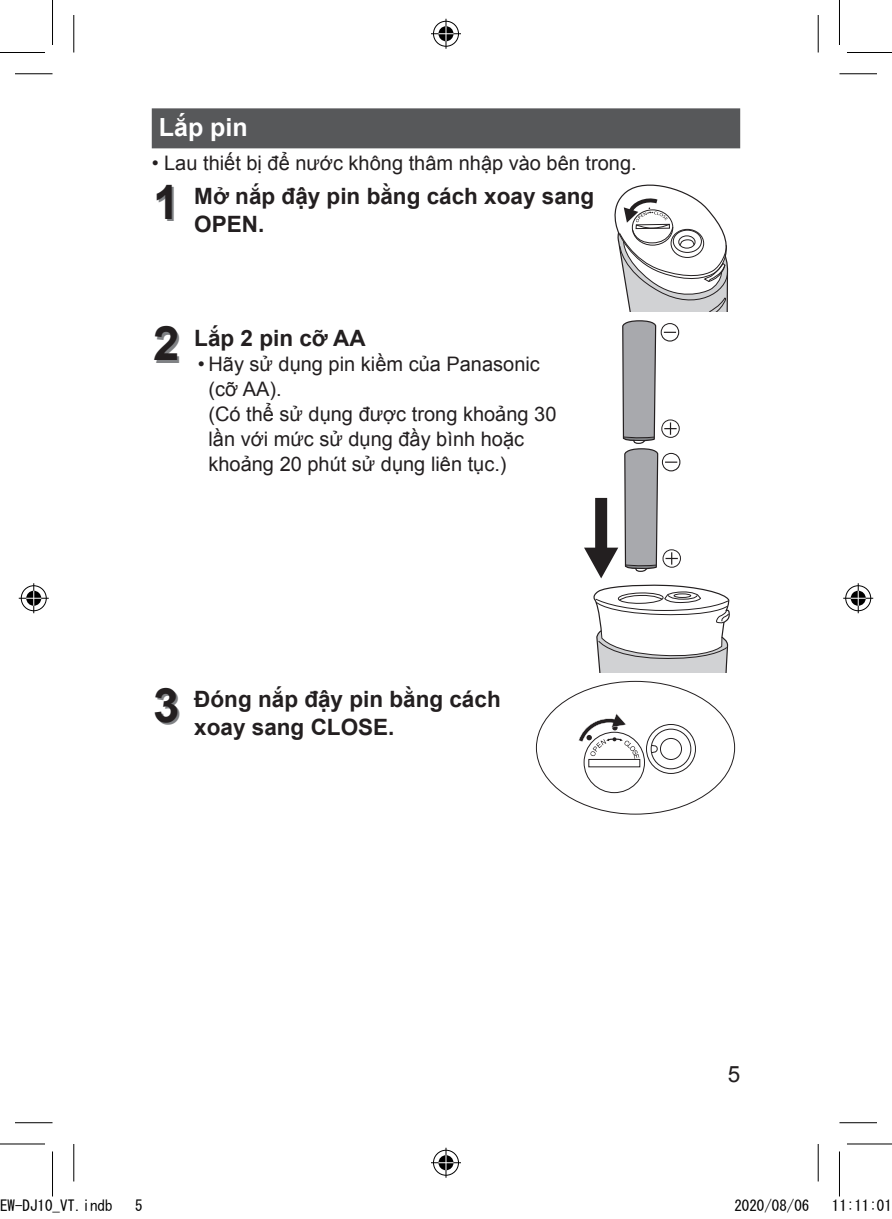
<style>
.page{position:relative;width:892px;height:1219px;background:#fff}
.page>*{position:absolute;margin:0;border:0;box-sizing:border-box;transform-origin:0 0}
.t1{font:700 25px "Arial";color:#fff}
.t2{font:700 22.5px/27.5px "Arial";color:#231f20}
.t3{font:22.5px "Arial";color:#231f20}
.t4{font:20px/25px "Arial";color:#231f20}
.t5{font:15px "MS Gothic";color:#000}
.s1{font-size:47.5px}
</style>
<div class="page">
<div style="left:152px;top:108px;width:588px;height:40px;background:#57585a"></div>
<svg style="left:614px;top:184px;width:115px;height:127px"></svg>
<svg style="left:584px;top:320px;width:146px;height:352px"></svg>
<div style="left:584px;top:732px;width:60px;height:61px;border:1px solid #231f20;border-radius:50%"></div>
<div style="left:646px;top:724px;width:49px;height:50px;border:1px solid #231f20;border-radius:50%"></div>
<div style="left:651px;top:729px;width:40px;height:40px;border:1px solid #231f20;border-radius:50%"></div>
<div style="left:660px;top:738px;width:21px;height:22px;border:1px solid #231f20;border-radius:50%"></div>
<svg style="left:651px;top:745px;width:6px;height:8px"></svg>
<div style="left:588px;top:759px;width:52px;height:8px;border:1px solid #231f20"></div>
<svg style="left:578px;top:713px;width:61px;height:46px"></svg>
<hr style="left:15px;top:73px;width:37px;height:1px;background:#000">
<hr style="left:839px;top:73px;width:38px;height:1px;background:#000">
<hr style="left:15px;top:1122px;width:37px;height:1px;background:#000">
<hr style="left:839px;top:1122px;width:38px;height:1px;background:#000">
<hr style="left:73px;top:15px;width:1px;height:37px;background:#000">
<hr style="left:73px;top:1144px;width:1px;height:37px;background:#000">
<hr style="left:817px;top:15px;width:1px;height:37px;background:#000">
<hr style="left:817px;top:1144px;width:1px;height:37px;background:#000">
<hr style="left:0;top:52px;width:45px;height:1px;background:#000">
<hr style="left:847px;top:52px;width:45px;height:1px;background:#000">
<hr style="left:0;top:1143px;width:45px;height:1px;background:#000">
<hr style="left:847px;top:1143px;width:45px;height:1px;background:#000">
<hr style="left:52px;top:0;width:1px;height:45px;background:#000">
<hr style="left:52px;top:1151px;width:1px;height:45px;background:#000">
<hr style="left:839px;top:0;width:1px;height:45px;background:#000">
<hr style="left:839px;top:1151px;width:1px;height:45px;background:#000">
<div style="left:432px;top:20px;width:28px;height:28px;border:3px solid #fff;border-radius:50%"></div>
<hr style="left:431px;top:32px;width:30px;height:3px;background:#fff">
<hr style="left:444px;top:19px;width:3px;height:30px;background:#fff">
<div style="left:437px;top:25px;width:18px;height:18px;border:3px solid #fff;border-radius:50%"></div>
<div style="left:433px;top:21px;width:26px;height:26px;border:1px solid #000;border-radius:50%"></div>
<hr style="left:431px;top:33px;width:30px;height:1px;background:#000">
<hr style="left:445px;top:19px;width:1px;height:30px;background:#000">
<svg style="left:438px;top:26px;width:15px;height:15px"></svg>
<div style="left:432px;top:1149px;width:28px;height:28px;border:3px solid #fff;border-radius:50%"></div>
<hr style="left:431px;top:1161px;width:30px;height:3px;background:#fff">
<hr style="left:444px;top:1148px;width:3px;height:30px;background:#fff">
<div style="left:437px;top:1154px;width:18px;height:18px;border:3px solid #fff;border-radius:50%"></div>
<div style="left:433px;top:1150px;width:26px;height:25px;border:1px solid #000;border-radius:50%"></div>
<hr style="left:431px;top:1162px;width:30px;height:1px;background:#000">
<hr style="left:445px;top:1148px;width:1px;height:30px;background:#000">
<svg style="left:438px;top:1155px;width:15px;height:15px"></svg>
<div style="left:20px;top:584px;width:28px;height:28px;border:3px solid #fff;border-radius:50%"></div>
<hr style="left:19px;top:597px;width:30px;height:3px;background:#fff">
<hr style="left:32px;top:583px;width:3px;height:30px;background:#fff">
<div style="left:25px;top:589px;width:18px;height:18px;border:3px solid #fff;border-radius:50%"></div>
<div style="left:21px;top:585px;width:26px;height:26px;border:1px solid #000;border-radius:50%"></div>
<hr style="left:19px;top:598px;width:30px;height:1px;background:#000">
<hr style="left:33px;top:583px;width:1px;height:30px;background:#000">
<svg style="left:26px;top:591px;width:15px;height:15px"></svg>
<div style="left:844px;top:584px;width:28px;height:28px;border:3px solid #fff;border-radius:50%"></div>
<hr style="left:843px;top:597px;width:30px;height:3px;background:#fff">
<hr style="left:856px;top:583px;width:3px;height:30px;background:#fff">
<div style="left:849px;top:589px;width:18px;height:18px;border:3px solid #fff;border-radius:50%"></div>
<div style="left:845px;top:585px;width:26px;height:26px;border:1px solid #000;border-radius:50%"></div>
<hr style="left:843px;top:598px;width:30px;height:1px;background:#000">
<hr style="left:857px;top:583px;width:1px;height:30px;background:#000">
<svg style="left:850px;top:591px;width:15px;height:15px"></svg>
<p class="t1" style="left:159px;top:109px;width:90px">Lắp pin</p>
<p class="t4" style="left:152px;top:150px;width:486px">• Lau thiết bị để nước không thâm nhập vào bên trong.</p>
<p class="t2" style="left:194px;top:183px;width:401px;text-indent:-41px"><span class="s1">1</span> Mở nắp đậy pin bằng cách xoay sang<br>OPEN.</p>
<p class="t2" style="left:153px;top:324px;width:214px"><span class="s1">2</span> Lắp 2 pin cỡ AA</p>
<p class="t4" style="left:208px;top:351px;width:349px;text-indent:-11px">• Hãy sử dụng pin kiềm của Panasonic (cỡ AA).<br>(Có thể sử dụng được trong khoảng 30 lần với mức sử dụng đầy bình hoặc khoảng 20 phút sử dụng liên tục.)</p>
<p class="t2" style="left:194px;top:686px;width:308px;text-indent:-41px"><span class="s1">3</span> Đóng nắp đậy pin bằng cách xoay sang CLOSE.</p>
<p class="t3" style="left:727px;top:1058px;width:14px">5</p>
<p class="t5" style="left:0;top:1198px;width:114px">EW-DJ10_VT.indb</p>
<p class="t5" style="left:135px;top:1198px;width:9px">5</p>
<p class="t5" style="left:734px;top:1198px;width:76px">2020/08/06</p>
<p class="t5" style="left:832px;top:1198px;width:61px">11:11:01</p>
</div>
